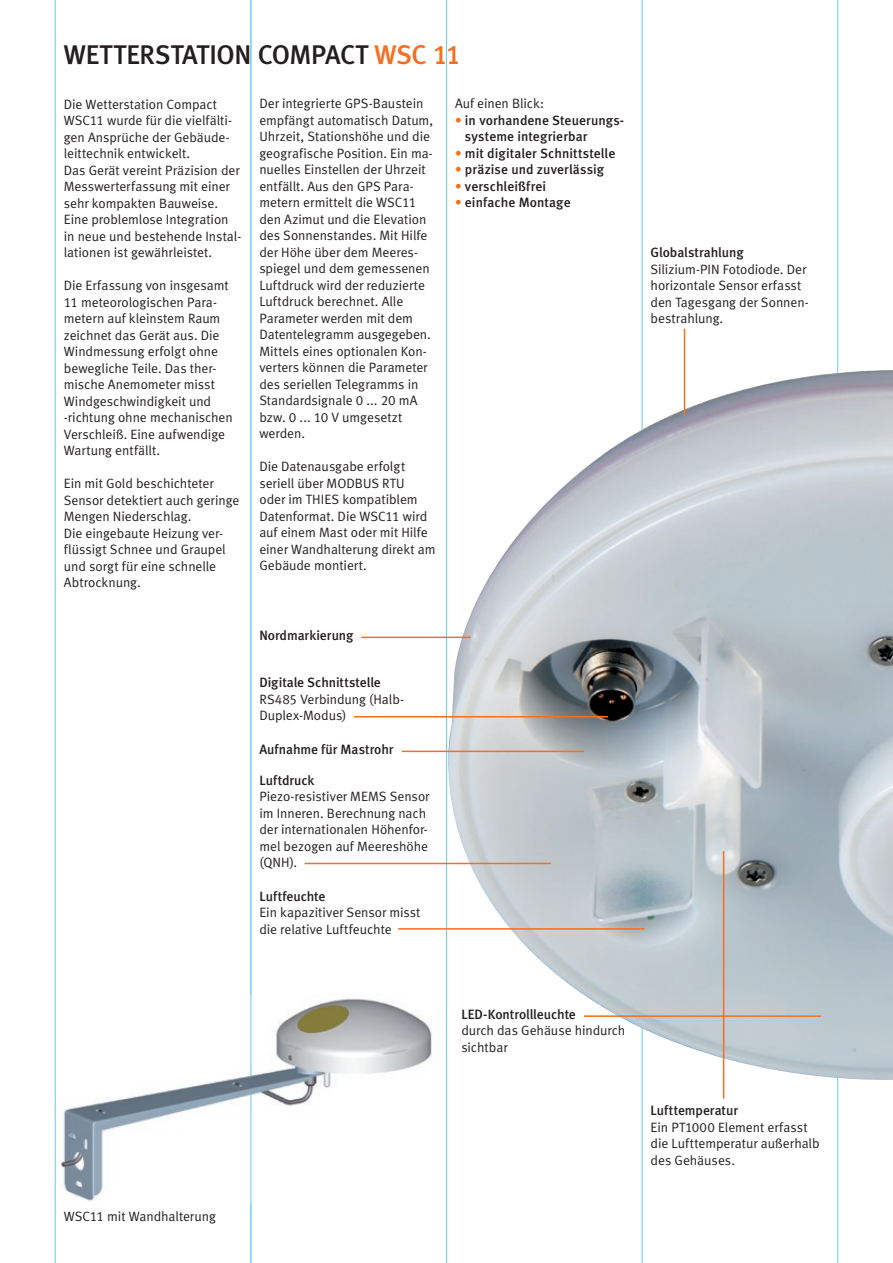
<style>
.page{position:relative;width:893px;height:1263px;background:#fff}
.page>*{position:absolute;margin:0;border:0;box-sizing:border-box;transform-origin:0 0}
.t1{font:27px "Meta Medium LF";letter-spacing:-.015em;color:#231f20}
.t2{font:13.5px/16.5px "Meta Normal LF";letter-spacing:-.005em;color:#231f20}
.t3{font:13.5px/16.5px "Meta Medium LF";letter-spacing:.005em;color:#231f20}
.s1{color:#f36f21}
</style>
<div class="page">
<hr style="left:642px;top:0;width:1px;height:1263px;background:#6bcff6">
<hr style="left:837px;top:0;width:1px;height:1263px;background:#6bcff6">
<img style="left:420px;top:370px;width:473px;height:710px">
<hr style="left:55px;top:0;width:1px;height:1263px;background:#6bcff6">
<hr style="left:446px;top:0;width:1px;height:1263px;background:#6bcff6">
<hr style="left:402px;top:751px;width:182px;height:1px;background:#f36f21">
<hr style="left:354px;top:716px;width:254px;height:1px;background:#f36f21">
<hr style="left:361px;top:637px;width:110px;height:1px;background:#f36f21">
<hr style="left:305px;top:863px;width:246px;height:1px;background:#f36f21">
<hr style="left:398px;top:928px;width:246px;height:1px;background:#f36f21">
<hr style="left:723px;top:851px;width:1px;height:248px;background:#f36f21">
<hr style="left:684px;top:329px;width:1px;height:86px;background:#f36f21">
<hr style="left:584px;top:1015px;width:237px;height:2px;background:#f36f21">
<img style="left:61px;top:995px;width:380px;height:208px">
<hr style="left:250px;top:1094px;width:1px;height:169px;background:#6bcff6">
<hr style="left:250px;top:0;width:1px;height:1075px;background:#6bcff6">
<h1 class="t1" style="left:64px;top:39px;width:399px">WETTERSTATION COMPACT <span class="s1">WSC 11</span></h1>
<p class="t2" style="left:64px;top:95px;width:179px">Die Wetterstation Compact<br>WSC11 wurde für die vielfälti&shy;gen Ansprüche der Gebäude&shy;leittechnik entwickelt.<br>Das Gerät vereint Präzision der<br>Messwerterfassung mit einer sehr kompakten Bauweise.<br>Eine problemlose Integration in neue und bestehende Instal&shy;lationen ist gewährleistet.</p>
<p class="t2" style="left:64px;top:277px;width:171px">Die Erfassung von insgesamt<br>11 meteorologischen Para&shy;metern auf kleinstem Raum zeichnet das Gerät aus. Die<br>Windmessung erfolgt ohne bewegliche Teile. Das ther&shy;mische Anemometer misst<br>Windgeschwindigkeit und -richtung ohne mechanischen<br>Verschleiß. Eine aufwendige<br>Wartung entfällt.</p>
<p class="t2" style="left:64px;top:475px;width:177px">Ein mit Gold beschichteter<br>Sensor detektiert auch geringe<br>Mengen Niederschlag.<br>Die eingebaute Heizung ver&shy;flüssigt Schnee und Graupel und sorgt für eine schnelle<br>Abtrocknung.</p>
<p class="t2" style="left:259px;top:95px;width:175px">Der integrierte GPS-Baustein empfängt automatisch Datum,<br>Uhrzeit, Stationshöhe und die geografische Position. Ein ma&shy;nuelles Einstellen der Uhrzeit entfällt. Aus den GPS Para&shy;metern ermittelt die WSC11 den Azimut und die Elevation des Sonnenstandes. Mit Hilfe der Höhe über dem Meeres&shy;spiegel und dem gemessenen<br>Luftdruck wird der reduzierte<br>Luftdruck berechnet. Alle<br>Parameter werden mit dem<br>Datentelegramm ausgegeben.<br>Mittels eines optionalen Kon&shy;verters können die Parameter des seriellen Telegramms in<br>Standardsignale 0 ... 20 mA bzw. 0 ... 10 V umgesetzt werden.</p>
<p class="t2" style="left:259px;top:458px;width:178px">Die Datenausgabe erfolgt seriell über MODBUS RTU<br>oder im THIES kompatiblem<br>Datenformat. Die WSC11 wird auf einem Mast oder mit Hilfe einer Wandhalterung direkt am<br>Gebäude montiert.</p>
<p class="t3" style="left:259px;top:627px;width:95px">Nordmarkierung</p>
<p class="t3" style="left:259px;top:674px;width:123px">Digitale Schnittstelle</p>
<p class="t2" style="left:259px;top:691px;width:146px">RS485 Verbindung (Halb-<br>Duplex-Modus)</p>
<p class="t3" style="left:259px;top:741px;width:136px">Aufnahme für Mastrohr</p>
<p class="t3" style="left:259px;top:771px;width:57px">Luftdruck</p>
<p class="t2" style="left:259px;top:788px;width:172px">Piezo-resistiver MEMS Sensor im Inneren. Berechnung nach der internationalen Höhenfor&shy;mel bezogen auf Meereshöhe (QNH).</p>
<p class="t3" style="left:259px;top:887px;width:68px">Luftfeuchte</p>
<p class="t2" style="left:259px;top:904px;width:163px">Ein kapazitiver Sensor misst die relative Luftfeuchte</p>
<p class="t2" style="left:455px;top:95px;width:91px">Auf einen Blick:</p>
<p class="t3" style="left:465px;top:112px;width:161px;text-indent:-10px"><span class="s1">•</span> in vorhandene Steuerungs&shy;systeme integrierbar</p>
<p class="t3" style="left:455px;top:145px;width:162px"><span class="s1">•</span> mit digitaler Schnittstelle</p>
<p class="t3" style="left:455px;top:161px;width:151px"><span class="s1">•</span> präzise und zuverlässig</p>
<p class="t3" style="left:455px;top:178px;width:93px"><span class="s1">•</span> verschleißfrei</p>
<p class="t3" style="left:455px;top:194px;width:117px"><span class="s1">•</span> einfache Montage</p>
<p class="t3" style="left:651px;top:244px;width:95px">Globalstrahlung</p>
<p class="t2" style="left:651px;top:260px;width:160px">Silizium-PIN Fotodiode. Der horizontale Sensor erfasst den Tagesgang der Sonnen&shy;bestrahlung.</p>
<p class="t2" style="left:64px;top:1208px;width:154px">WSC11 mit Wandhalterung</p>
<p class="t3" style="left:461px;top:1006px;width:116px">LED-Kontrollleuchte</p>
<p class="t2" style="left:461px;top:1022px;width:166px">durch das Gehäuse hindurch sichtbar</p>
<p class="t3" style="left:651px;top:1102px;width:89px">Lufttemperatur</p>
<p class="t2" style="left:651px;top:1118px;width:171px">Ein PT1000 Element erfasst die Lufttemperatur außerhalb des Gehäuses.</p>
</div>
